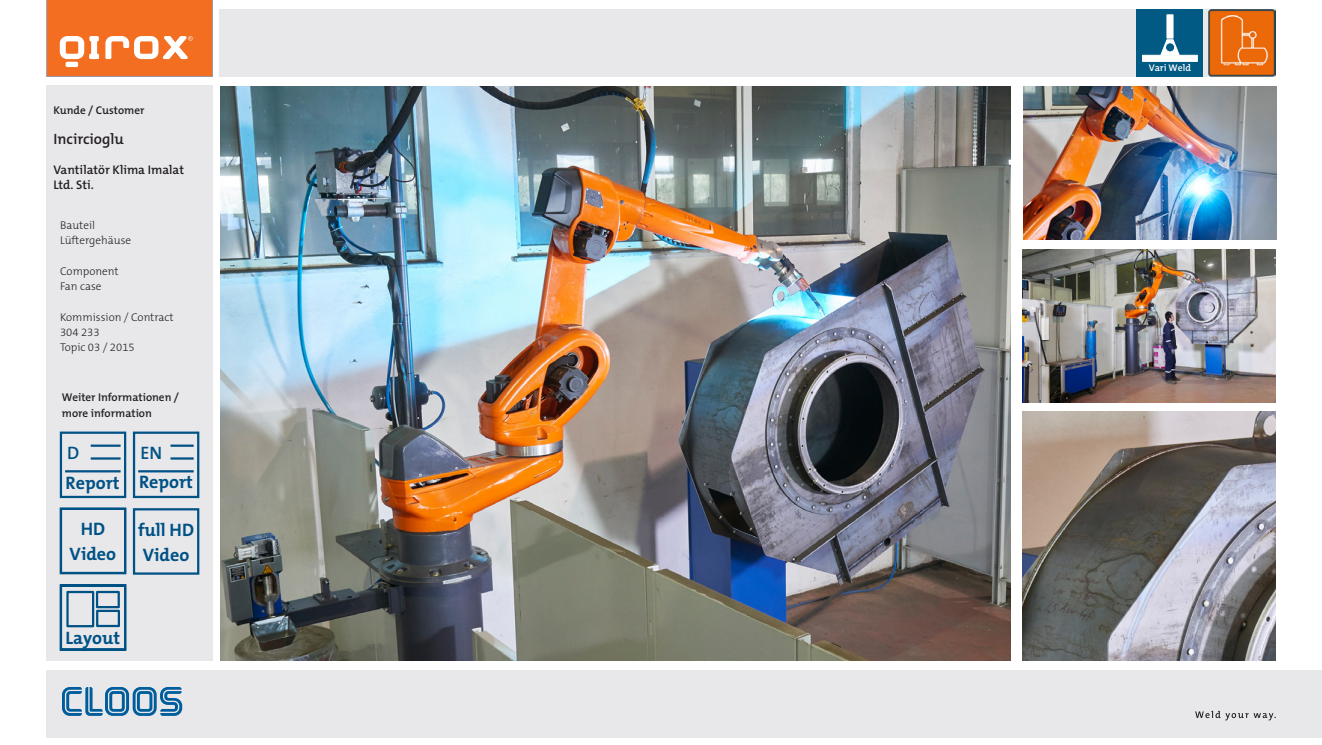
<style>
.page{position:relative;width:1322px;height:745px;background:#fff}
.page>*{position:absolute;margin:0;border:0;box-sizing:border-box;transform-origin:0 0}
.t1{font:700 18px/25.6px "The Mix B7";color:#005285;text-align:center}
.t2{font:600 18px "The Mix B6";color:#005285}
.Subline_Innen{font:600 15px "The Mix B6";color:#231f20}
.Subline_Innen-2{font:600 12.5px/15px "The Mix B6";color:#231f20}
.Fließtext_leicht{font:300 11.25px "The Mix B3";color:#231f20}
.Fließtext_fett{font:600 11.25px/15.2px "The Mix B6";color:#231f20}
.t3{font:600 9.62px "The Mix B6";color:#fff}
</style>
<div class="page">
<svg style="left:47px;top:0;width:166px;height:77px;background:#f2803e"></svg>
<div style="left:47px;top:670px;width:1275px;height:67px;background:#e8e8eb"></div>
<div style="left:219px;top:10px;width:1057px;height:67px;background:#e8e8eb"></div>
<div style="left:47px;top:86px;width:166px;height:574px;background:#e8e8eb"></div>
<svg style="left:62px;top:687px;width:120px;height:28px"></svg>
<svg style="left:1195px;top:710px;width:80px;height:10px"></svg>
<svg style="left:59px;top:584px;width:68px;height:67px"></svg>
<div style="left:1136px;top:10px;width:67px;height:67px;background:#015a84"></div>
<div style="left:1142px;top:55px;width:55px;height:7px;background:#fff;border:1px solid #fff"></div>
<div style="left:1166px;top:15px;width:7px;height:23px;background:#fff;border:1px solid #fff"></div>
<svg style="left:1160px;top:39px;width:20px;height:16px"></svg>
<div style="left:1165px;top:43px;width:9px;height:9px;background:#015a84;border-radius:50%"></div>
<div style="left:1165px;top:42px;width:10px;height:10px;border:1px solid #fff;border-radius:50%"></div>
<img style="left:220px;top:86px;width:790px;height:574px">
<img style="left:1022px;top:249px;width:254px;height:153px">
<img style="left:1023px;top:86px;width:254px;height:153px">
<div style="left:60px;top:507px;width:66px;height:66px;border:2px solid #005285"></div>
<div style="left:133px;top:508px;width:66px;height:66px;border:2px solid #005285"></div>
<svg style="left:59px;top:431px;width:141px;height:68px"></svg>
<img style="left:1022px;top:411px;width:254px;height:249px">
<img style="left:1209px;top:10px;width:67px;height:67px">
<p class="Fließtext_fett" style="left:53px;top:103px;width:93px">Kunde / Customer</p>
<p class="Subline_Innen" style="left:53px;top:131px;width:72px">Incircioglu</p>
<p class="Subline_Innen-2" style="left:53px;top:162px;width:132px">Vantilatör Klima Imalat<br>Ltd. Sti.</p>
<p class="Fließtext_leicht" style="left:60px;top:219px;width:37px">Bauteil</p>
<p class="Fließtext_leicht" style="left:60px;top:234px;width:73px">Lüftergehäuse</p>
<p class="Fließtext_leicht" style="left:60px;top:264px;width:60px">Component</p>
<p class="Fließtext_leicht" style="left:60px;top:280px;width:43px">Fan case</p>
<p class="Fließtext_leicht" style="left:60px;top:310px;width:115px">Kommission / Contract</p>
<p class="Fließtext_leicht" style="left:60px;top:326px;width:41px">304 233</p>
<p class="Fließtext_leicht" style="left:60px;top:341px;width:76px">Topic 03 / 2015</p>
<p class="Fließtext_fett" style="left:62px;top:390px;width:119px">Weiter Informationen / more information</p>
<h1 class="t2" style="left:67px;top:442px;width:14px">D</h1>
<h1 class="t1" style="left:66px;top:470px;width:56px">Report</h1>
<h1 class="t1" style="left:70px;top:516px;width:48px">HD<br>Video</h1>
<h1 class="t2" style="left:140px;top:442px;width:23px">EN</h1>
<h1 class="t1" style="left:139px;top:470px;width:56px">Report</h1>
<h1 class="t1" style="left:138px;top:517px;width:57px">full HD</h1>
<h1 class="t1" style="left:143px;top:542px;width:48px">Video</h1>
<h1 class="t1" style="left:65px;top:624px;width:56px">Layout</h1>
<p class="t3" style="left:1148px;top:63px;width:44px">Vari Weld</p>
</div>
